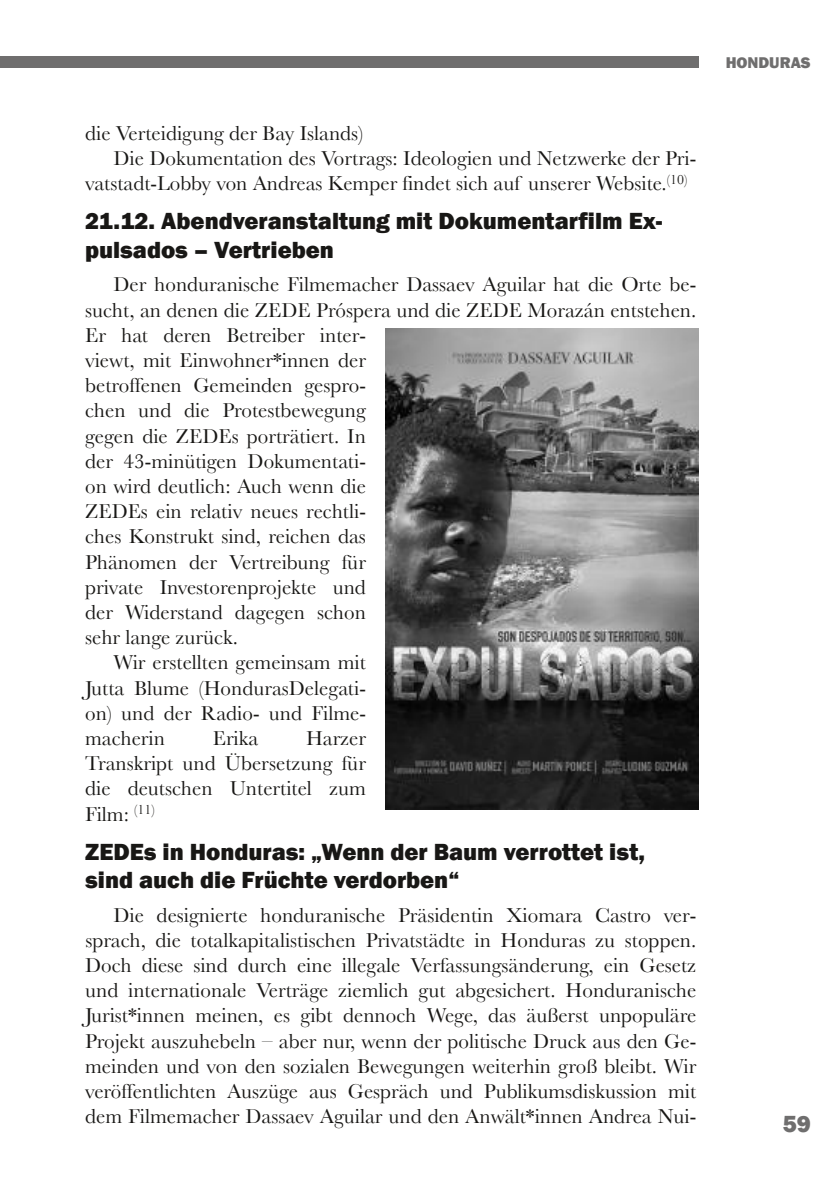
<style>
.page{position:relative;width:840px;height:1191px;background:#fff}
.page>*{position:absolute;margin:0;border:0;box-sizing:border-box;transform-origin:0 0}
.t1{font:800 24px/28.8px "Franklin Gothic";color:#181715}
.t2{font:800 24px "Franklin Gothic";color:#6f6e6e}
.t3{font:21px/25.2px "Baskerville";color:#181715;text-align:justify}
.t4{font:800 16px "Franklin Gothic";color:#6f6e6e}
</style>
<div class="page">
<div style="left:0;top:57px;width:697px;height:11px;background:#6f6e6e"></div>
<img style="left:386px;top:328px;width:311px;height:482px">
<p class="t3" style="left:85px;top:121px;width:279px">die Verteidigung der Bay Islands)</p>
<p class="t3" style="left:113px;top:146px;width:584px">Die Dokumentation des Vortrags: Ideologien und Netzwerke der Pri-</p>
<p class="t3" style="left:85px;top:171px;width:603px">vatstadt-Lobby von Andreas Kemper findet sich auf unserer Website.<sup>(10)</sup></p>
<p class="t1" style="left:85px;top:206px;width:578px">21.12. Abendveranstaltung mit Dokumentarfilm Ex&shy;pulsados – Vertrieben</p>
<p class="t3" style="left:113px;top:272px;width:584px">Der honduranische Filmemacher Dassaev Aguilar hat die Orte be-</p>
<p class="t3" style="left:85px;top:297px;width:612px">sucht, an denen die ZEDE Próspera und die ZEDE Morazán entstehen.</p>
<p class="t3" style="left:85px;top:322px;width:282px">Er hat deren Betreiber inter-</p>
<p class="t3" style="left:85px;top:347px;width:282px">viewt, mit Einwohner*innen der</p>
<p class="t3" style="left:85px;top:373px;width:282px">betroffenen Gemeinden gespro-</p>
<p class="t3" style="left:85px;top:398px;width:282px">chen und die Protestbewegung</p>
<p class="t3" style="left:85px;top:423px;width:282px">gegen die ZEDEs porträtiert. In</p>
<p class="t3" style="left:85px;top:448px;width:282px">der 43-minütigen Dokumentati-</p>
<p class="t3" style="left:85px;top:473px;width:282px">on wird deutlich: Auch wenn die</p>
<p class="t3" style="left:85px;top:499px;width:282px">ZEDEs ein relativ neues rechtli-</p>
<p class="t3" style="left:85px;top:524px;width:282px">ches Konstrukt sind, reichen das</p>
<p class="t3" style="left:85px;top:549px;width:282px">Phänomen der Vertreibung für</p>
<p class="t3" style="left:85px;top:574px;width:282px">private Investorenprojekte und</p>
<p class="t3" style="left:85px;top:599px;width:282px">der Widerstand dagegen schon</p>
<p class="t3" style="left:85px;top:625px;width:154px">sehr lange zurück.</p>
<p class="t3" style="left:113px;top:650px;width:254px">Wir erstellten gemeinsam mit</p>
<p class="t3" style="left:85px;top:675px;width:282px">Jutta Blume (HondurasDelegati-</p>
<p class="t3" style="left:85px;top:700px;width:282px">on) und der Radio- und Filme-</p>
<p class="t3" style="left:85px;top:725px;width:81px">macherin</p>
<p class="t3" style="left:213px;top:725px;width:47px">Erika</p>
<p class="t3" style="left:85px;top:725px;width:282px;text-indent:221px">Harzer Transkript und Übersetzung für die deutschen Untertitel zum Film: <sup>(11)</sup></p>
<p class="t1" style="left:85px;top:836px;width:561px">ZEDEs in Honduras: „Wenn der Baum verrottet ist, sind auch die Früchte verdorben“</p>
<p class="t3" style="left:85px;top:902px;width:612px;text-indent:28px">Die designierte honduranische Präsidentin Xiomara Castro ver&shy;sprach, die totalkapitalistischen Privatstädte in Honduras zu stoppen.<br>Doch diese sind durch eine illegale Verfassungsänderung, ein Gesetz und internationale Verträge ziemlich gut abgesichert. Honduranische Jurist*innen meinen, es gibt dennoch Wege, das äußerst unpopuläre Projekt auszuhebeln – aber nur, wenn der politische Druck aus den Ge&shy;meinden und von den sozialen Bewegungen weiterhin groß bleibt. Wir veröffentlichten Auszüge aus Gespräch und Publikumsdiskussion mit dem Filmemacher Dassaev Aguilar und den Anwält*innen Andrea Nui-</p>
<p class="t4" style="left:725px;top:53px;width:86px">HONDURAS</p>
<p class="t2" style="left:782px;top:1110px;width:30px">59</p>
</div>
